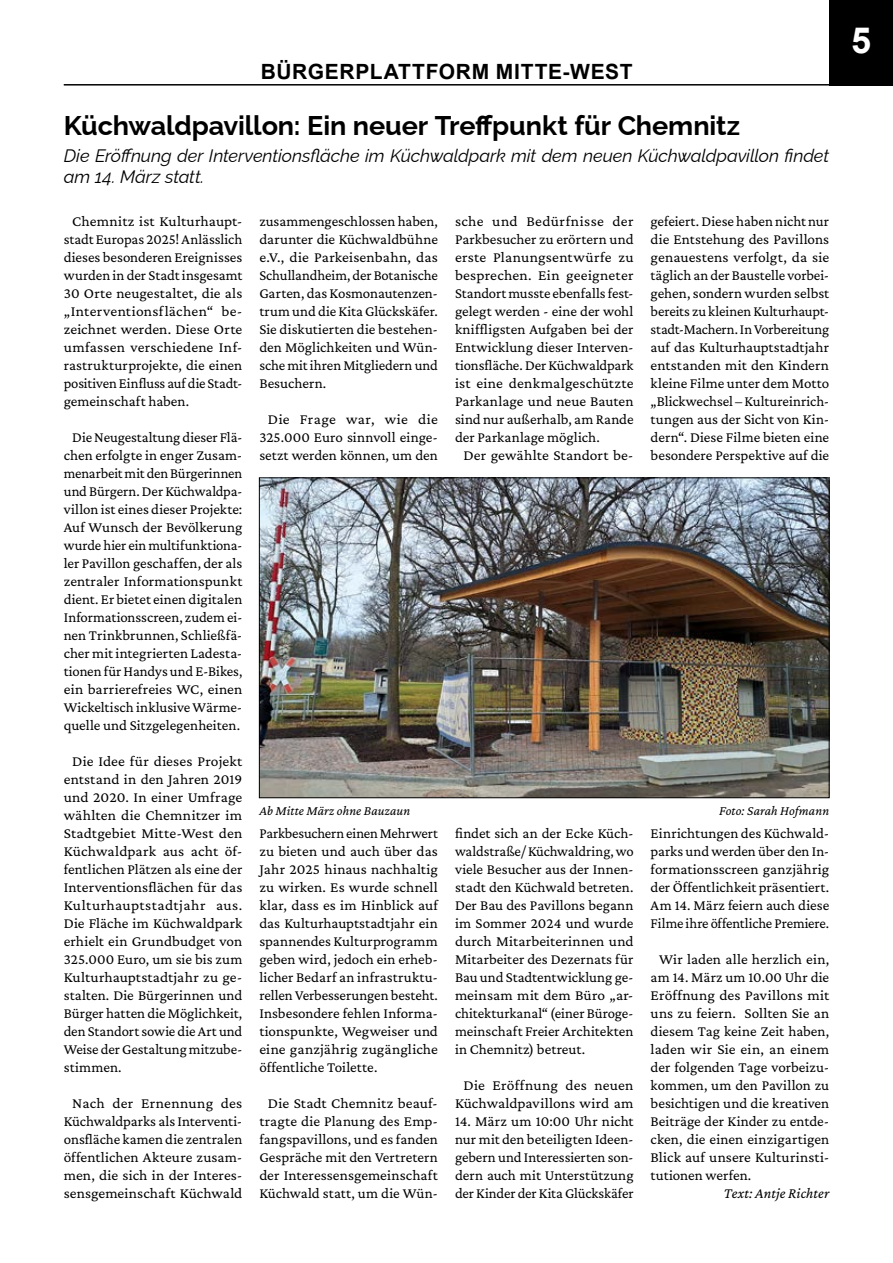
<style>
.page{position:relative;width:893px;height:1263px;background:#fff}
.page>*{position:absolute;margin:0;border:0;box-sizing:border-box;transform-origin:0 0}
.t1{font:700 36px "Arial";color:#fff}
.t2{font:100 27px "Raleway";letter-spacing:-.005em;color:#000}
.t3{font:700 21px "Arial";letter-spacing:.035em;color:#000}
.t4{font:italic 100 18px/21.6px "Raleway";letter-spacing:-.005em;color:#000}
.t5{font:15px/18px "Crimson Pro";letter-spacing:.005em;color:#000;text-align:justify}
.t6{font:15px "Crimson Pro";letter-spacing:.025em;color:#000}
.t7{font:italic 15px "Crimson Pro";letter-spacing:.005em;color:#000}
.t8{font:italic 13.5px "Crimson Pro";letter-spacing:.005em;color:#000}
.s1{font-size:33px}
</style>
<div class="page">
<div style="left:829px;top:0;width:64px;height:86px;background:#000"></div>
<hr style="left:64px;top:84px;width:765px;height:2px;background:#000">
<img style="left:261px;top:480px;width:566px;height:316px">
<h3 class="t3" style="left:261px;top:57px;width:373px">BÜRGERPLATTFORM MITTE-WEST</h3>
<h2 class="t2" style="left:64px;top:104px;width:678px">Küchwaldpavillon: Ein neuer Treffpunkt für Chemnitz</h2>
<p class="t4" style="left:64px;top:142px;width:767px">Die Eröffnung der Interventionsfläche im Küchwaldpark mit dem neuen Küchwaldpavillon findet am 14. März statt.</p>
<p class="t5" style="left:64px;top:212px;width:180px;text-indent:9px">Chemnitz ist Kulturhaupt&shy;stadt Europas 2025! Anlässlich dieses besonderen Ereignisses wurden in der Stadt insgesamt 30 Orte neugestaltet, die als „Interventionsflächen“ be&shy;zeichnet werden. Diese Orte umfassen verschiedene Inf&shy;rastrukturprojekte, die einen positiven Einfluss auf die Stadt&shy;gemeinschaft haben.</p>
<p class="t5" style="left:64px;top:428px;width:180px;text-align:center">Die Neugestaltung dieser Flä&shy;chen erfolgte in enger Zusam&shy;menarbeit mit den Bürgerinnen und Bürgern. Der Küchwaldpa&shy;villon ist eines dieser Projekte:<br>Auf Wunsch der Bevölkerung wurde hier ein multifunktiona&shy;ler Pavillon geschaffen, der als zentraler Informationspunkt dient. Er bietet einen digitalen<br>Informationsscreen, zudem ei&shy;nen Trinkbrunnen, Schließfä&shy;cher mit integrierten Ladesta&shy;tionen für Handys und E-Bikes, ein barrierefreies WC, einen<br>Wickeltisch inklusive Wärme&shy;quelle und Sitzgelegenheiten.</p>
<p class="t5" style="left:64px;top:752px;width:180px;text-indent:9px">Die Idee für dieses Projekt entstand in den Jahren 2019 und 2020. In einer Umfrage wählten die Chemnitzer im Stadtgebiet Mitte-West den Küchwaldpark aus acht öf&shy;fentlichen Plätzen als eine der Interventionsflächen für das Kulturhauptstadtjahr aus.<br>Die Fläche im Küchwaldpark erhielt ein Grundbudget von 325.000 Euro, um sie bis zum Kulturhauptstadtjahr zu ge&shy;stalten. Die Bürgerinnen und Bürger hatten die Möglichkeit, den Standort sowie die Art und Weise der Gestaltung mitzube&shy;stimmen.</p>
<p class="t5" style="left:64px;top:1094px;width:180px;text-align:center">Nach der Ernennung des<br>Küchwaldparks als Interventi&shy;onsfläche kamen die zentralen öffentlichen Akteure zusam&shy;men, die sich in der Interes&shy;sensgemeinschaft Küchwald</p>
<p class="t6" style="left:455px;top:211px;width:180px">sche und Bedürfnisse der</p>
<p class="t5" style="left:455px;top:230px;width:180px">Parkbesucher zu erörtern und</p>
<p class="t5" style="left:455px;top:248px;width:180px">erste Planungsentwürfe zu</p>
<p class="t5" style="left:455px;top:266px;width:180px">besprechen. Ein geeigneter</p>
<p class="t5" style="left:455px;top:284px;width:180px">Standort musste ebenfalls fest-</p>
<p class="t5" style="left:455px;top:302px;width:180px">gelegt werden - eine der wohl</p>
<p class="t5" style="left:455px;top:320px;width:180px">kniffligsten Aufgaben bei der</p>
<p class="t5" style="left:455px;top:338px;width:180px">Entwicklung dieser Interven-</p>
<p class="t5" style="left:455px;top:356px;width:180px">tionsfläche. Der Küchwaldpark</p>
<p class="t5" style="left:455px;top:374px;width:180px">ist eine denkmalgeschützte</p>
<p class="t5" style="left:455px;top:392px;width:180px">Parkanlage und neue Bauten</p>
<p class="t5" style="left:455px;top:410px;width:180px">sind nur außerhalb, am Rande</p>
<p class="t5" style="left:455px;top:428px;width:146px">der Parkanlage möglich.</p>
<p class="t5" style="left:463px;top:446px;width:172px">Der gewählte Standort be-</p>
<p class="t5" style="left:651px;top:212px;width:180px">gefeiert. Diese haben nicht nur die Entstehung des Pavillons genauestens verfolgt, da sie täglich an der Baustelle vorbei&shy;gehen, sondern wurden selbst bereits zu kleinen Kulturhaupt&shy;stadt-Machern. In Vorbereitung auf das Kulturhauptstadtjahr entstanden mit den Kindern kleine Filme unter dem Motto „Blickwechsel – Kultureinrich&shy;tungen aus der Sicht von Kin&shy;dern“. Diese Filme bieten eine besondere Perspektive auf die</p>
<p class="t5" style="left:259px;top:212px;width:180px">zusammengeschlossen haben, darunter die Küchwaldbühne e.V., die Parkeisenbahn, das Schullandheim, der Botanische Garten, das Kosmonautenzen&shy;trum und die Kita Glückskäfer.<br>Sie diskutierten die bestehen&shy;den Möglichkeiten und Wün&shy;sche mit ihren Mitgliedern und Besuchern.</p>
<p class="t5" style="left:259px;top:410px;width:180px;text-align:center">Die Frage war, wie die<br>325.000 Euro sinnvoll einge&shy;setzt werden können, um den</p>
<p class="t8" style="left:259px;top:802px;width:152px">Ab Mitte März ohne Bauzaun</p>
<p class="t8" style="left:719px;top:802px;width:112px">Foto: Sarah Hofmann</p>
<p class="t5" style="left:455px;top:824px;width:180px">findet sich an der Ecke Küch&shy;waldstraße/ Küchwaldring, wo viele Besucher aus der Innen&shy;stadt den Küchwald betreten.<br>Der Bau des Pavillons begann im Sommer 2024 und wurde durch Mitarbeiterinnen und Mitarbeiter des Dezernats für Bau und Stadtentwicklung ge&shy;meinsam mit dem Büro „ar&shy;chitekturkanal“ (einer Büroge&shy;meinschaft Freier Architekten in Chemnitz) betreut.</p>
<p class="t5" style="left:455px;top:1076px;width:180px;text-align:center">Die Eröffnung des neuen<br>Küchwaldpavillons wird am</p>
<p class="t5" style="left:455px;top:1112px;width:180px">14. März um 10:00 Uhr nicht nur mit den beteiligten Ideen&shy;gebern und Interessierten son&shy;dern auch mit Unterstützung der Kinder der Kita Glückskäfer</p>
<p class="t5" style="left:651px;top:824px;width:180px">Einrichtungen des Küchwald&shy;parks und werden über den In&shy;formationsscreen ganzjährig der Öffentlichkeit präsentiert.<br>Am 14. März feiern auch diese Filme ihre öffentliche Premiere.</p>
<p class="t5" style="left:651px;top:950px;width:180px;text-indent:9px">Wir laden alle herzlich ein, am 14. März um 10.00 Uhr die Eröffnung des Pavillons mit uns zu feiern. Sollten Sie an diesem Tag keine Zeit haben, laden wir Sie ein, an einem der folgenden Tage vorbeizu&shy;kommen, um den Pavillon zu besichtigen und die kreativen Beiträge der Kinder zu entde&shy;cken, die einen einzigartigen Blick auf unsere Kulturinsti&shy;tutionen werfen.</p>
<p class="t7" style="left:724px;top:1183px;width:107px">Text: Antje Richter</p>
<p class="t5" style="left:259px;top:824px;width:180px">Parkbesuchern einen Mehrwert zu bieten und auch über das Jahr 2025 hinaus nachhaltig zu wirken. Es wurde schnell klar, dass es im Hinblick auf das Kulturhauptstadtjahr ein spannendes Kulturprogramm geben wird, jedoch ein erheb&shy;licher Bedarf an infrastruktu&shy;rellen Verbesserungen besteht.<br>Insbesondere fehlen Informa&shy;tionspunkte, Wegweiser und eine ganzjährig zugängliche öffentliche Toilette.</p>
<p class="t5" style="left:259px;top:1094px;width:180px;text-align:center">Die Stadt Chemnitz beauf&shy;tragte die Planung des Emp&shy;fangspavillons, und es fanden<br>Gespräche mit den Vertretern der Interessensgemeinschaft<br>Küchwald statt, um die Wün-</p>
<h1 class="t1" style="left:851px;top:15px;width:25px">5<span class="s1">5</span></h1>
</div>
